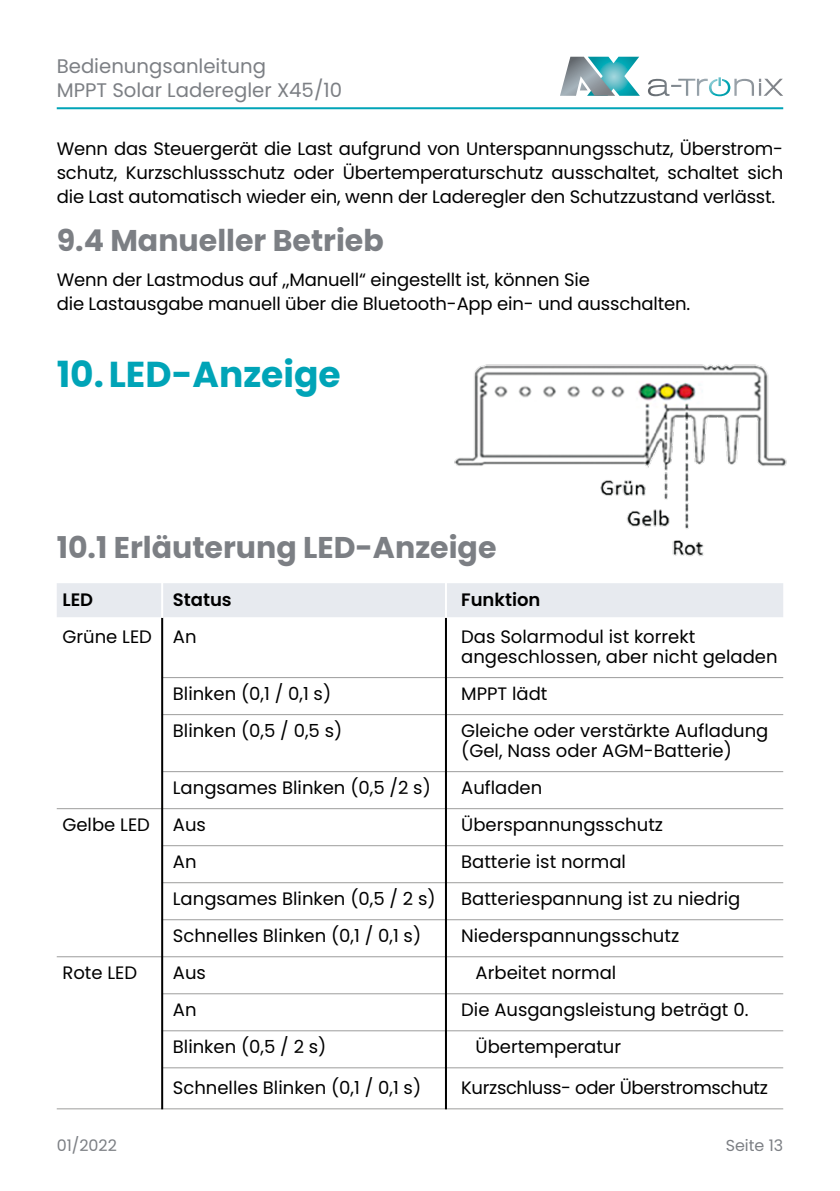
<style>
.page{position:relative;width:840px;height:1191px;background:#fff}
.page>*{position:absolute;margin:0;border:0;box-sizing:border-box;transform-origin:0 0}
.t1{font:700 36px "Poppins";color:#00a4b7}
.t2{font:700 30px "Poppins";color:#7c7f84}
.t3{font:19.6px/24.4px "Poppins";color:#7c7f84}
.t4{font:18px/24px "Poppins";color:#000}
.t5{font:18px "Poppins";letter-spacing:-.02em;color:#000}
.t6{font:600 18px "Poppins";color:#000}
.t7{font:16px "Poppins";color:#7c7f84}
</style>
<div class="page">
<hr style="left:57px;top:107px;width:725px;height:2px;background:#00a4b7">
<svg style="left:560px;top:57px;width:79px;height:39px"></svg>
<svg style="left:648px;top:77px;width:134px;height:19px"></svg>
<img style="left:454px;top:364px;width:333px;height:193px">
<div style="left:57px;top:583px;width:725px;height:34px;background:#e7eaef"></div>
<hr style="left:162px;top:677px;width:620px;height:1px;background:#9d9d9c">
<hr style="left:162px;top:714px;width:620px;height:1px;background:#9d9d9c">
<hr style="left:162px;top:771px;width:620px;height:1px;background:#9d9d9c">
<hr style="left:57px;top:808px;width:725px;height:1px;background:#9d9d9c">
<hr style="left:162px;top:845px;width:620px;height:1px;background:#9d9d9c">
<hr style="left:162px;top:882px;width:620px;height:1px;background:#9d9d9c">
<hr style="left:162px;top:919px;width:620px;height:1px;background:#9d9d9c">
<hr style="left:57px;top:956px;width:725px;height:1px;background:#9d9d9c">
<hr style="left:162px;top:993px;width:620px;height:1px;background:#9d9d9c">
<hr style="left:162px;top:1030px;width:620px;height:1px;background:#9d9d9c">
<hr style="left:162px;top:1067px;width:620px;height:1px;background:#9d9d9c">
<hr style="left:57px;top:1108px;width:725px;height:1px;background:#9d9d9c">
<hr style="left:444px;top:617px;width:2px;height:492px;background:#000">
<hr style="left:161px;top:617px;width:2px;height:492px;background:#000">
<hr style="left:444px;top:580px;width:2px;height:38px;background:#fff">
<hr style="left:161px;top:580px;width:2px;height:38px;background:#fff">
<p class="t3" style="left:57px;top:54px;width:286px">Bedienungsanleitung<br>MPPT Solar Laderegler X45/10</p>
<p class="t4" style="left:57px;top:137px;width:727px;text-align:justify">Wenn das Steuergerät die Last aufgrund von Unterspannungsschutz, Überstrom&shy;schutz, Kurzschlussschutz oder Übertemperaturschutz ausschaltet, schaltet sich die Last automatisch wieder ein, wenn der Laderegler den Schutzzustand verlässt.</p>
<h2 class="t2" style="left:57px;top:223px;width:328px">9.4 Manueller Betrieb</h2>
<p class="t4" style="left:57px;top:268px;width:634px">Wenn der Lastmodus auf „Manuell“ eingestellt ist, können Sie<br>die Lastausgabe manuell über die Bluetooth-App ein- und ausschalten.</p>
<h1 class="t1" style="left:57px;top:353px;width:285px">10. LED-Anzeige</h1>
<h2 class="t2" style="left:57px;top:530px;width:441px">10.1 Erläuterung LED-Anzeige</h2>
<p class="t6" style="left:62px;top:589px;width:32px">LED</p>
<p class="t6" style="left:173px;top:589px;width:60px">Status</p>
<p class="t6" style="left:461px;top:589px;width:81px">Funktion</p>
<p class="t4" style="left:62px;top:624px;width:135px">Grüne LED An</p>
<p class="t4" style="left:461px;top:626px;width:318px;line-height:20px">Das Solarmodul ist korrekt angeschlossen, aber nicht geladen</p>
<p class="t4" style="left:173px;top:681px;width:160px">Blinken (0,1 / 0,1 s)</p>
<p class="t4" style="left:461px;top:681px;width:88px">MPPT lädt</p>
<p class="t4" style="left:173px;top:718px;width:171px">Blinken (0,5 / 0,5 s)</p>
<p class="t4" style="left:461px;top:720px;width:308px;line-height:20px">Gleiche oder verstärkte Aufladung (Gel, Nass oder AGM-Batterie)</p>
<p class="t4" style="left:173px;top:775px;width:259px">Langsames Blinken (0,5 /2 s)</p>
<p class="t4" style="left:461px;top:775px;width:83px">Aufladen</p>
<p class="t4" style="left:62px;top:812px;width:89px">Gelbe LED</p>
<p class="t4" style="left:173px;top:812px;width:35px">Aus</p>
<p class="t4" style="left:461px;top:812px;width:203px">Überspannungsschutz</p>
<p class="t4" style="left:173px;top:850px;width:25px">An</p>
<p class="t4" style="left:461px;top:850px;width:166px">Batterie ist normal</p>
<p class="t4" style="left:173px;top:887px;width:264px">Langsames Blinken (0,5 / 2 s)</p>
<p class="t4" style="left:461px;top:887px;width:280px">Batteriespannung ist zu niedrig</p>
<p class="t4" style="left:173px;top:924px;width:250px">Schnelles Blinken (0,1 / 0,1 s)</p>
<p class="t4" style="left:461px;top:924px;width:219px">Niederspannungsschutz</p>
<p class="t4" style="left:62px;top:961px;width:76px">Rote LED</p>
<p class="t4" style="left:173px;top:961px;width:35px">Aus</p>
<p class="t4" style="left:475px;top:961px;width:142px">Arbeitet normal</p>
<p class="t4" style="left:173px;top:998px;width:25px">An</p>
<p class="t4" style="left:461px;top:998px;width:288px">Die Ausgangsleistung beträgt 0.</p>
<p class="t4" style="left:173px;top:1035px;width:155px">Blinken (0,5 / 2 s)</p>
<p class="t4" style="left:475px;top:1035px;width:147px">Übertemperatur</p>
<p class="t4" style="left:173px;top:1076px;width:250px">Schnelles Blinken (0,1 / 0,1 s)</p>
<p class="t5" style="left:461px;top:1077px;width:308px">Kurzschluss- oder Überstromschutz</p>
<p class="t7" style="left:57px;top:1136px;width:62px">01/2022</p>
<p class="t7" style="left:725px;top:1136px;width:59px">Seite 13</p>
</div>
